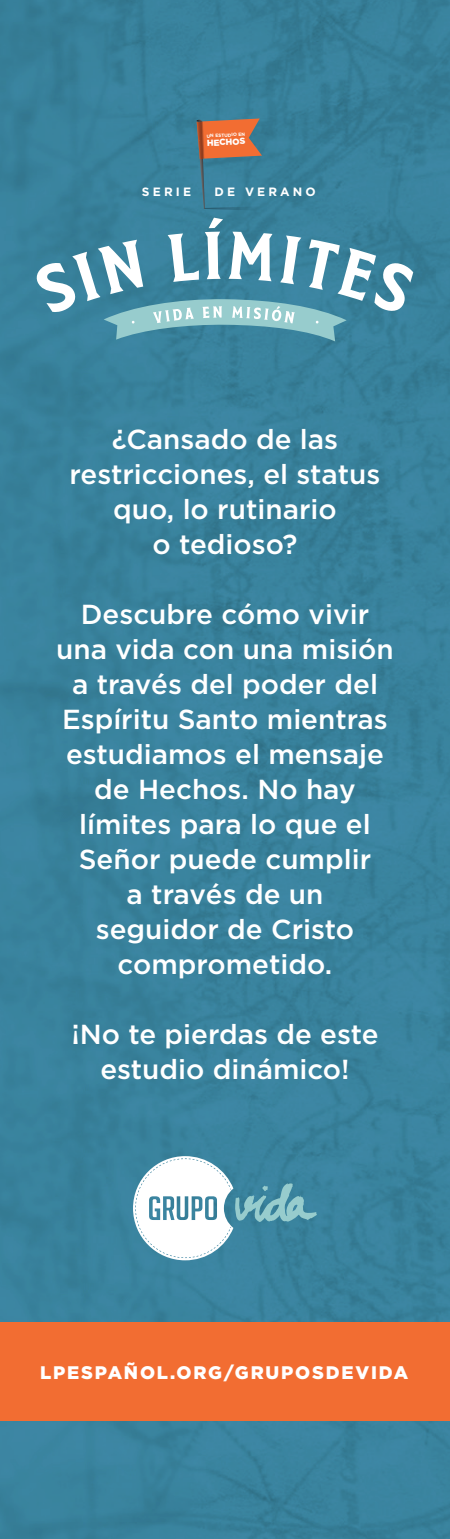
<style>
.page{position:relative;width:450px;height:1539px;background:#39839d}
.page>*{position:absolute;margin:0;border:0;box-sizing:border-box;transform-origin:0 0}
.t1{font:500 27.5px/35px "Gotham";color:#fff;text-align:center}
.t2{font:900 18.25px "Gotham HTF";letter-spacing:.1em;color:#fff}
.t3{font:700 12px "Gotham HTF";letter-spacing:.26em;color:#fff}
.t4{font:900 8.75px "Gotham HTF";color:#fff}
.t5{font:700 4.75px "Gotham HTF";color:#fff}
</style>
<div class="page">
<div style="left:0;top:1322px;width:450px;height:99px;background:#f26d32"></div>
<svg style="left:133px;top:1156px;width:184px;height:104px"></svg>
<svg style="left:197px;top:118px;width:70px;height:93px"></svg>
<svg style="left:36px;top:218px;width:377px;height:123px"></svg>
<p class="t5" style="left:207px;top:133px;width:40px;rotate:-3deg">UN ESTUDIO EN</p>
<p class="t4" style="left:207px;top:138px;width:40px;rotate:-3deg">HECHOS</p>
<p class="t3" style="left:142px;top:185px;width:51px">SERIE</p>
<p class="t3" style="left:214px;top:185px;width:103px">DE VERANO</p>
<p class="t1" style="left:70px;top:421px;width:312px">¿Cansado de las restricciones, el status quo, lo rutinario<br>o tedioso?</p>
<p class="t1" style="left:56px;top:596px;width:339px">Descubre cómo vivir una vida con una misión a través del poder del<br>Espíritu Santo mientras estudiamos el mensaje de Hechos. No hay límites para lo que el<br>Señor puede cumplir<br>a través de un<br>seguidor de Cristo comprometido.</p>
<p class="t1" style="left:71px;top:1016px;width:309px">¡No te pierdas de este estudio dinámico!</p>
<p class="t2" style="left:40px;top:1362px;width:369px">LPESPAÑOL.ORG/GRUPOSDEVIDA</p>
</div>
